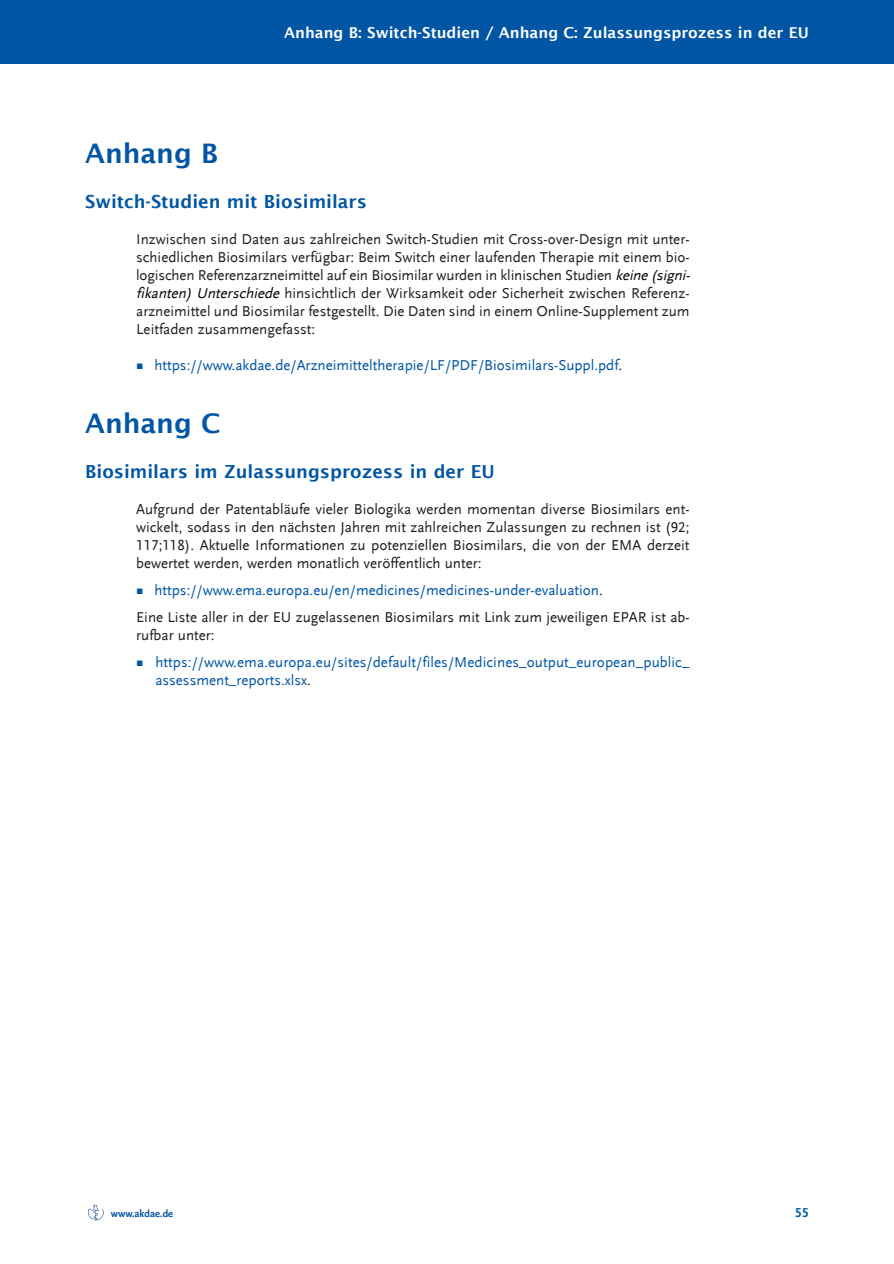
<style>
.page{position:relative;width:894px;height:1264px;background:#fff}
.page>*{position:absolute;margin:0;border:0;box-sizing:border-box;transform-origin:0 0}
.t1{font:600 27px "Lucida Sans";color:#0155a5}
.t2{font:600 18px "Lucida Sans";color:#0155a5}
.t3{font:15px/18px "Scala Sans LF";color:#231f20}
.t4{font:15px/27px "Scala Sans LF";color:#0155a5}
.t5{font:600 15px "Lucida Sans";color:#fff}
.t6{font:700 13.5px "Scala Sans LF";color:#0155a5}
.t7{font:700 10.5px "Scala Sans LF";color:#0155a5}
.s1{font-style:italic;color:#080505}
.s2{font-family:"Scala Sans Expert";font-size:12px}
.s3{color:#231f20}
.s4{font-family:"Scala Sans Expert";font-size:12px;color:#0155a5}
.s5{color:#0155a5}
</style>
<div class="page">
<svg style="left:88px;top:1204px;width:16px;height:16px"></svg>
<div style="left:0;top:0;width:893px;height:64px;background:#0155a5"></div>
<p class="t5" style="left:284px;top:24px;width:526px">Anhang B: Switch-Studien / Anhang C: Zulassungsprozess in der EU</p>
<p class="t5" style="left:573px;top:24px;width:236px">Switch-Studien mit Biosimilars</p>
<h1 class="t1" style="left:85px;top:137px;width:134px">Anhang B</h1>
<p class="t2" style="left:85px;top:191px;width:283px">Switch-Studien mit Biosimilars</p>
<p class="t3" style="left:136px;top:231px;width:558px">Inzwischen sind Daten aus zahlreichen Switch-Studien mit Cross-over-Design mit unter&shy;schiedlichen Biosimilars verfügbar: Beim Switch einer laufenden Therapie mit einem bio&shy;logischen Referenzarzneimittel auf ein Biosimilar wurden in klinischen Studien <span class="s1">keine(signi&shy;fikanten) Unterschiede</span> hinsichtlich der Wirksamkeit oder Sicherheit zwischen Referenz - arzneimittel und Biosimilar festgestellt. Die Daten sind in einem Online-Supplement zum Leitfaden zusammengefasst:</p>
<p class="t4" style="left:136px;top:352px;width:487px"><span class="s2">r</span> https://www.akdae.de/Arzneimitteltherapie/LF/PDF/Biosimilars-Suppl.pdf<span class="s3">.</span></p>
<h1 class="t1" style="left:85px;top:407px;width:137px">Anhang C</h1>
<p class="t2" style="left:85px;top:461px;width:411px">Biosimilars im Zulassungsprozess in der EU</p>
<p class="t3" style="left:136px;top:501px;width:554px;text-align:justify">Aufgrund der Patentabläufe vieler Biologika werden momentan diverse Biosimilars ent&shy;wickelt, sodass in den nächsten Jahren mit zahlreichen Zulassungen zu rechnen ist (92; 117;118). Aktuelle Informationen zu potenziellen Biosimilars, die von der EMA derzeit bewertet werden, werden monatlich veröffentlich unter:</p>
<p class="t3" style="left:136px;top:577px;width:554px;line-height:27px"><span class="s4">r</span> <span class="s5">https://www.ema.europa.eu/en/medicines/medicines-under-evaluation</span>.<br>Eine Liste aller in der EU zugelassenen Biosimilars mit Link zum jeweiligen EPAR ist ab -</p>
<p class="t4" style="left:136px;top:622px;width:554px"><span class="s3">ruf bar unter:<br></span><span class="s2">r</span> https://www.ema.europa.eu/sites/default/files/Medicines_output_european_public_</p>
<p class="t4" style="left:155px;top:667px;width:157px">assessment_reports.xlsx<span class="s3">.</span></p>
<p class="t7" style="left:111px;top:1207px;width:64px">www.akdae.de</p>
<p class="t6" style="left:794px;top:1204px;width:15px">55</p>
</div>
